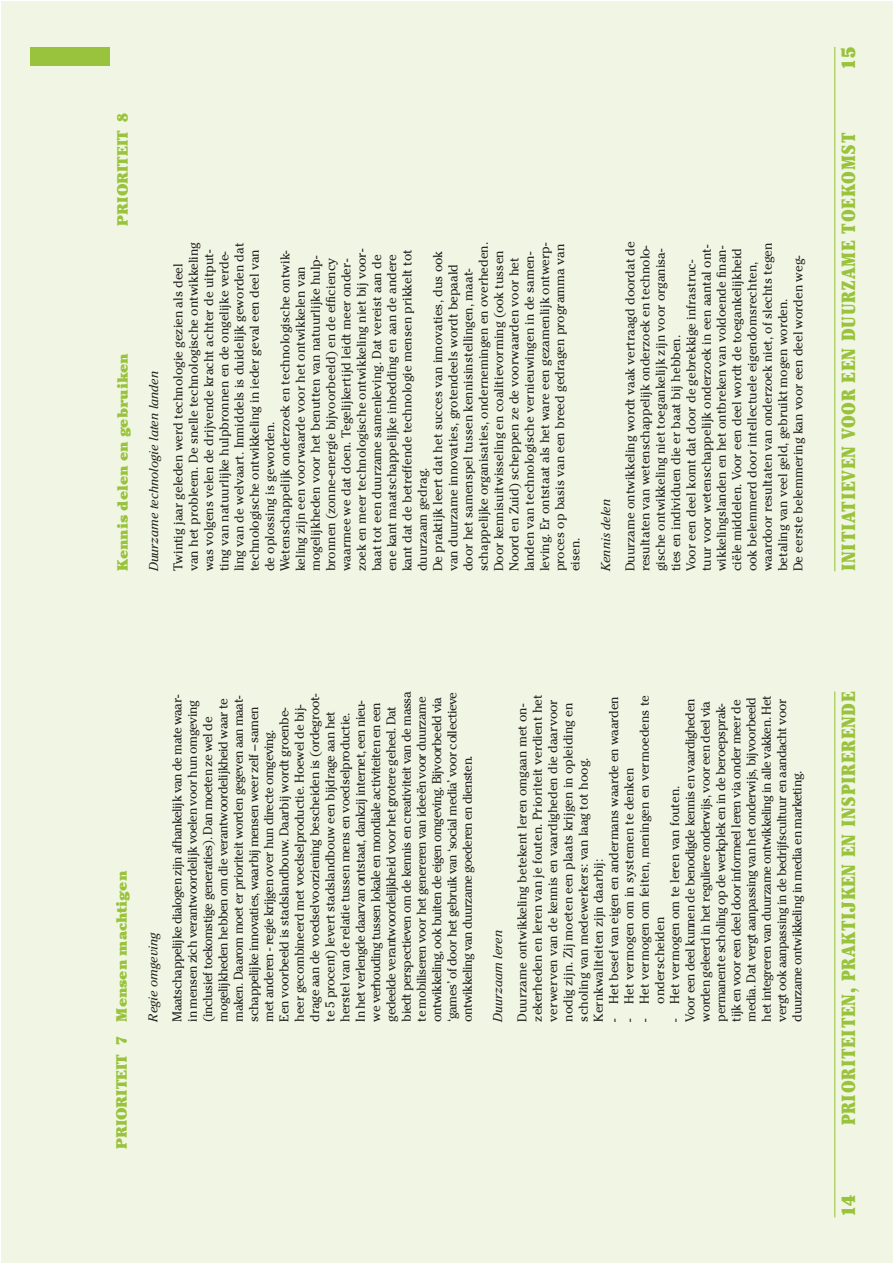
<style>
.page{position:relative;width:893px;height:1263px;background:#fff}
.page>*{position:absolute;margin:0;border:0;box-sizing:border-box;transform-origin:0 0}
.t1{font:900 condensed 19.05px "Cheltenham Std";letter-spacing:.04em;color:#99c33c}
.t2{font:900 19.05px "Cheltenham Std";color:#99c33c}
.t3{font:900 14.85px "Cheltenham Std";color:#99c33c}
.t4{font:12.75px/15.3px "Cheltenham Std";color:#231f20}
.t5{font:12.75px/15.3px "Cheltenham Std";letter-spacing:-.035em;color:#231f20}
.t6{font:italic 12.75px "Cheltenham Std";color:#231f20}
</style>
<div class="page">
<div style="left:1px;top:1px;width:892px;height:1261px;background:#f1f6e4"></div>
<div style="left:30px;top:47px;width:79px;height:18px;background:#99c33c"></div>
<hr style="left:834px;top:47px;width:1px;height:524px;background:#99c33c">
<hr style="left:834px;top:691px;width:1px;height:526px;background:#99c33c">
<p class="t3" style="left:117px;top:226px;width:114px;rotate:-90deg">PRIORITEIT 8</p>
<p class="t3" style="left:117px;top:571px;width:220px;rotate:-90deg">Kennis delen en gebruiken</p>
<p class="t6" style="left:149px;top:571px;width:202px;rotate:-90deg">Duurzame technologie laten landen</p>
<p class="t4" style="left:172px;top:571px;width:331px;rotate:-90deg">Twintig jaar geleden werd technologie gezien als deel van het probleem. De snelle technologische ontwikkeling was volgens velen de drijvende kracht achter de uitput&shy;ting van natuurlijke hulpbronnen en de ongelijke verde&shy;ling van de welvaart. Inmiddels is duidelijk geworden dat technologische ontwikkeling in ieder geval een deel van de oplossing is geworden.<br>Wetenschappelijk onderzoek en technologische ontwik&shy;keling zijn een voorwaarde voor het ontwikkelen van mogelijkheden voor het benutten van natuurlijke hulp&shy;bronnen (zonne-energie bijvoorbeeld) en de efficiency waarmee we dat doen. Tegelijkertijd leidt meer onder&shy;zoek en meer technologische ontwikkeling niet bij voor&shy;baat tot een duurzame samenleving. Dat vereist aan de ene kant maatschappelijke inbedding en aan de andere kant dat de betreffende technologie mensen prikkelt tot duurzaam gedrag.<br>De praktijk leert dat het succes van innovaties, dus ook van duurzame innovaties, grotendeels wordt bepaald door het samenspel tussen kennisinstellingen, maat&shy;schappelijke organisaties, ondernemingen en overheden.<br>Door kennisuitwisseling en coalitievorming (ook tussen Noord en Zuid) scheppen ze de voorwaarden voor het landen van technologische vernieuwingen in de samen&shy;leving. Er ontstaat als het ware een gezamenlijk ontwerp&shy;proces op basis van een breed gedragen programma van eisen.</p>
<p class="t6" style="left:601px;top:571px;width:74px;rotate:-90deg">Kennis delen</p>
<p class="t4" style="left:624px;top:571px;width:332px;rotate:-90deg">Duurzame ontwikkeling wordt vaak vertraagd doordat de resultaten van wetenschappelijk onderzoek en technolo&shy;gische ontwikkeling niet toegankelijk zijn voor organisa&shy;ties en individuen die er baat bij hebben.<br>Voor een deel komt dat door de gebrekkige infrastruc&shy;tuur voor wetenschappelijk onderzoek in een aantal ont&shy;wikkelingslanden en het ontbreken van voldoende finan&shy;ciële middelen. Voor een deel wordt de toegankelijkheid ook belemmerd door intellectuele eigendomsrechten, waardoor resultaten van onderzoek niet, of slechts tegen betaling van veel geld, gebruikt mogen worden.<br>De eerste belemmering kan voor een deel worden weg-</p>
<h1 class="t2" style="left:841px;top:70px;width:24px;rotate:-90deg">15</h1>
<h1 class="t1" style="left:841px;top:571px;width:440px;rotate:-90deg">INITIATIEVEN VOOR EEN DUURZAME TOEKOMST</h1>
<p class="t3" style="left:116px;top:1022px;width:152px;rotate:-90deg">Mensen machtigen</p>
<p class="t3" style="left:116px;top:1149px;width:114px;rotate:-90deg">PRIORITEIT 7</p>
<p class="t6" style="left:148px;top:1022px;width:91px;rotate:-90deg">Regie omgeving</p>
<p class="t5" style="left:171px;top:1022px;width:331px;rotate:-90deg">Maatschappelijke dialogen zijn afhankelijk van de mate waar&shy;in mensen zich verantwoordelijk voelen voor hun omgeving (inclusief toekomstige generaties). Dan moeten ze wel de mogelijkheden hebben om die verantwoordelijkheid waar te maken. Daarom moet er prioriteit worden gegeven aan maat&shy;schappelijke innovaties, waarbij mensen weer zelf – samen met anderen - regie krijgen over hun directe omgeving.<br>Een voorbeeld is stadslandbouw. Daarbij wordt groenbe&shy;heer gecombineerd met voedselproductie. Hoewel de bij&shy;drage aan de voedselvoorziening bescheiden is (ordegroot&shy;te 5 procent) levert stadslandbouw een bijdrage aan het herstel van de relatie tussen mens en voedselproductie.<br>In het verlengde daarvan ontstaat, dankzij internet, een nieu&shy;we verhouding tussen lokale en mondiale activiteiten en een gedeelde verantwoordelijkheid voor het grotere geheel. Dat biedt perspectieven om de kennis en creativiteit van de massa te mobiliseren voor het genereren van ideeën voor duurzame ontwikkeling, ook buiten de eigen omgeving. Bijvoorbeeld via ‘games’ of door het gebruik van ‘social media’ voor collectieve ontwikkeling van duurzame goederen en diensten.</p>
<p class="t6" style="left:493px;top:1022px;width:93px;rotate:-90deg">Duurzaam leren</p>
<p class="t4" style="left:516px;top:1022px;width:329px;rotate:-90deg">Duurzame ontwikkeling betekent leren omgaan met on&shy;zekerheden en leren van je fouten. Prioriteit verdient het verwerven van de kennis en vaardigheden die daarvoor nodig zijn. Zij moeten een plaats krijgen in opleiding en scholing van medewerkers: van laag tot hoog.<br>Kernkwaliteiten zijn daarbij:</p>
<p class="t4" style="left:607px;top:1022px;width:327px;rotate:-90deg">- Het besef van eigen en andermans waarde en waarden</p>
<p class="t4" style="left:638px;top:1004px;width:310px;text-indent:-18px;rotate:-90deg">- Het vermogen om feiten, meningen en vermoedens te onderscheiden</p>
<p class="t5" style="left:668px;top:1022px;width:327px;rotate:-90deg">- Het vermogen om te leren van fouten.<br>Voor een deel kunnen de benodigde kennis en vaardigheden worden geleerd in het reguliere onderwijs, voor een deel via permanente scholing op de werkplek en in de beroepsprak&shy;tijk en voor een deel door informeel leren via onder meer de media. Dat vergt aanpassing van het onderwijs, bijvoorbeeld het integreren van duurzame ontwikkeling in alle vakken. Het vergt ook aanpassing in de bedrijfscultuur en aandacht voor duurzame ontwikkeling in media en marketing.</p>
<p class="t4" style="left:623px;top:1022px;width:255px;rotate:-90deg">- Het vermogen om in systemen te denken</p>
<h1 class="t1" style="left:841px;top:1125px;width:435px;rotate:-90deg">PRIORITEITEN, PRAKTIJKEN EN INSPIRERENDE</h1>
<h1 class="t2" style="left:841px;top:1217px;width:24px;rotate:-90deg">14</h1>
</div>
